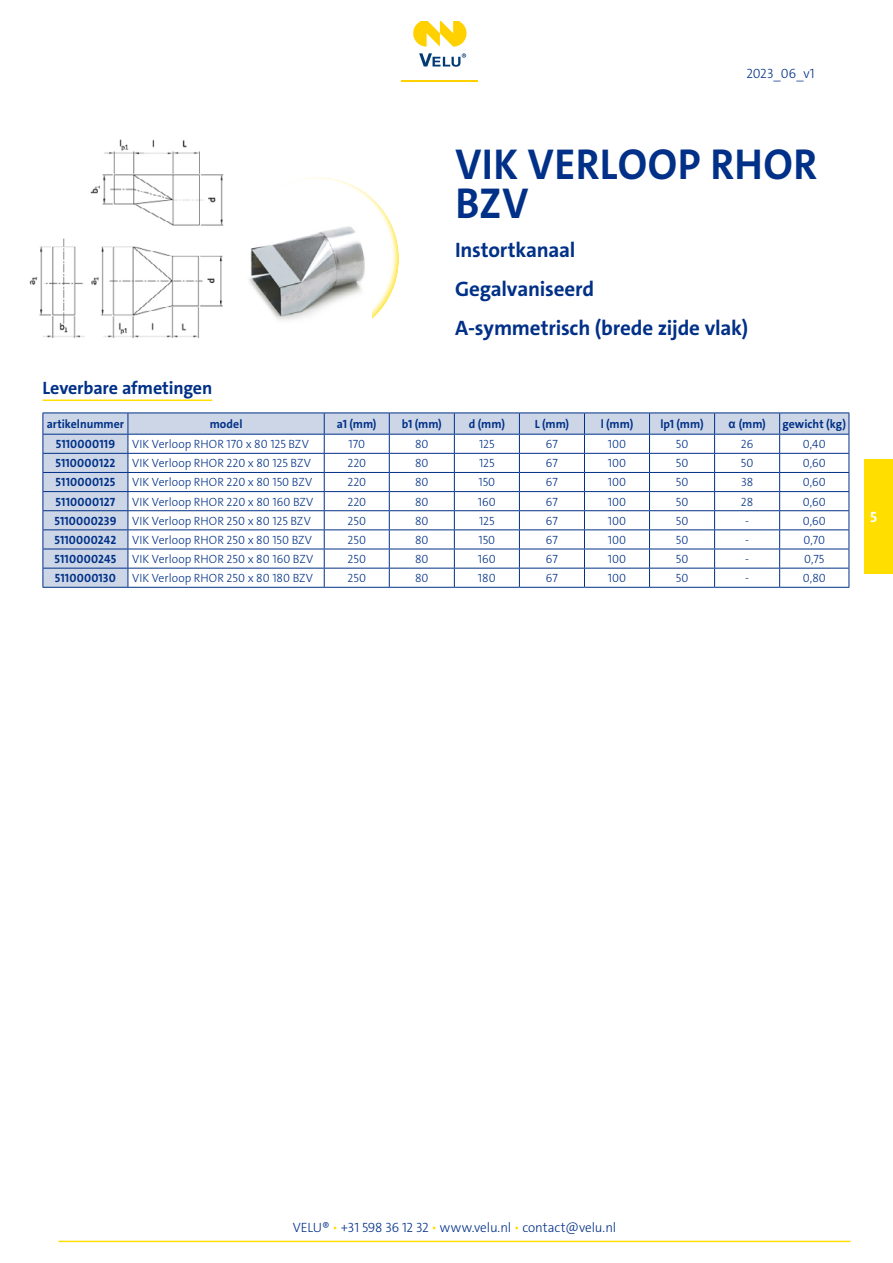
<style>
.page{position:relative;width:893px;height:1263px;background:#fff}
.page>*{position:absolute;margin:0;border:0;box-sizing:border-box;transform-origin:0 0}
.t1{font:700 43.5px/39px "The Sans C4 s";letter-spacing:.015em;color:#003087;scale:.95 1}
.t2{font:700 21px/39px "The Sans C4 s";letter-spacing:-.01em;color:#003087}
.t3{font:700 18px "The Sans C4 s";letter-spacing:-.01em;color:#003087}
.t4{font:700 15px "The Sans C4 s";color:#fff}
.t5{font:300 13.5px "The Sans C4 s";letter-spacing:-.005em;color:#003087}
.t6{font:300 12px "The Sans C4 s";letter-spacing:.005em;color:#003087}
.t7{font:700 12px "The Sans C4 s";letter-spacing:.01em;color:#003087}
.s1{font-family:"Arial"}
.s2{color:#ffde00}
</style>
<div class="page">
<hr style="left:401px;top:80px;width:77px;height:2px;background:#ffd100">
<svg style="left:419px;top:53px;width:47px;height:14px"></svg>
<svg style="left:413px;top:21px;width:54px;height:26px"></svg>
<hr style="left:58px;top:1241px;width:792px;height:1px;background:#ffde00">
<div style="left:864px;top:459px;width:29px;height:115px;background:#ffde00"></div>
<hr style="left:43px;top:399px;width:169px;height:2px;background:#ffde00">
<div style="left:223px;top:167px;width:189px;height:174px;background:#ffde00;opacity:.75"></div>
<div style="left:149px;top:218px;width:223px;height:128px;background:#fff"></div>
<svg style="left:43px;top:413px;width:807px;height:174px"></svg>
<hr style="left:43px;top:587px;width:85px;height:1px;background:#003087">
<hr style="left:128px;top:587px;width:196px;height:1px;background:#003087">
<hr style="left:324px;top:587px;width:65px;height:1px;background:#003087">
<hr style="left:389px;top:587px;width:65px;height:1px;background:#003087">
<hr style="left:454px;top:587px;width:65px;height:1px;background:#003087">
<hr style="left:519px;top:587px;width:65px;height:1px;background:#003087">
<hr style="left:584px;top:587px;width:65px;height:1px;background:#003087">
<hr style="left:649px;top:587px;width:66px;height:1px;background:#003087">
<hr style="left:715px;top:587px;width:65px;height:1px;background:#003087">
<hr style="left:780px;top:587px;width:69px;height:1px;background:#003087">
<img style="left:249px;top:226px;width:116px;height:94px">
<img style="left:29px;top:139px;width:200px;height:199px">
<p class="t5" style="left:746px;top:65px;width:70px">2023_06_v1</p>
<h3 class="t3" style="left:43px;top:376px;width:171px">Leverbare afmetingen</h3>
<h1 class="t1" style="left:455px;top:145px;width:382px">VIK VERLOOP RHOR<br>BZV</h1>
<h2 class="t2" style="left:455px;top:231px;width:295px">Instortkanaal<br>Gegalvaniseerd<br>A-symmetrisch (brede zijde vlak)</h2>
<p class="t7" style="left:47px;top:416px;width:79px">artikelnummer</p>
<p class="t7" style="left:210px;top:416px;width:34px">model</p>
<p class="t7" style="left:337px;top:416px;width:41px">a1 (mm)</p>
<p class="t7" style="left:402px;top:416px;width:42px">b1 (mm)</p>
<p class="t7" style="left:469px;top:416px;width:38px">d (mm)</p>
<p class="t7" style="left:535px;top:416px;width:36px">L (mm)</p>
<p class="t7" style="left:601px;top:416px;width:34px">l (mm)</p>
<p class="t7" style="left:660px;top:416px;width:45px">lp1 (mm)</p>
<p class="t7" style="left:728px;top:416px;width:39px"><span class="s1">α</span> (mm)</p>
<p class="t7" style="left:783px;top:416px;width:65px">gewicht (kg)</p>
<p class="t7" style="left:56px;top:436px;width:61px">5110000119</p>
<p class="t6" style="left:132px;top:436px;width:178px">VIK Verloop RHOR 170 x 80 125 BZV</p>
<p class="t6" style="left:348px;top:436px;width:18px">170</p>
<p class="t6" style="left:415px;top:436px;width:15px">80</p>
<p class="t6" style="left:479px;top:436px;width:17px">125</p>
<p class="t6" style="left:546px;top:436px;width:14px">67</p>
<p class="t6" style="left:608px;top:436px;width:20px">100</p>
<p class="t6" style="left:676px;top:436px;width:14px">50</p>
<p class="t6" style="left:741px;top:436px;width:14px">26</p>
<p class="t6" style="left:803px;top:436px;width:25px">0,40</p>
<p class="t7" style="left:55px;top:456px;width:61px">5110000122</p>
<p class="t6" style="left:132px;top:456px;width:180px">VIK Verloop RHOR 220 x 80 125 BZV</p>
<p class="t6" style="left:347px;top:456px;width:20px">220</p>
<p class="t6" style="left:415px;top:456px;width:15px">80</p>
<p class="t6" style="left:479px;top:456px;width:17px">125</p>
<p class="t6" style="left:546px;top:456px;width:14px">67</p>
<p class="t6" style="left:608px;top:456px;width:20px">100</p>
<p class="t6" style="left:676px;top:456px;width:14px">50</p>
<p class="t6" style="left:741px;top:456px;width:14px">50</p>
<p class="t6" style="left:803px;top:456px;width:25px">0,60</p>
<p class="t7" style="left:56px;top:475px;width:61px">5110000125</p>
<p class="t6" style="left:132px;top:475px;width:182px">VIK Verloop RHOR 220 x 80 150 BZV</p>
<p class="t6" style="left:347px;top:475px;width:20px">220</p>
<p class="t6" style="left:415px;top:475px;width:15px">80</p>
<p class="t6" style="left:478px;top:475px;width:18px">150</p>
<p class="t6" style="left:546px;top:475px;width:14px">67</p>
<p class="t6" style="left:608px;top:475px;width:20px">100</p>
<p class="t6" style="left:676px;top:475px;width:14px">50</p>
<p class="t6" style="left:741px;top:475px;width:14px">38</p>
<p class="t6" style="left:803px;top:475px;width:25px">0,60</p>
<p class="t7" style="left:56px;top:494px;width:61px">5110000127</p>
<p class="t6" style="left:132px;top:494px;width:183px">VIK Verloop RHOR 220 x 80 160 BZV</p>
<p class="t6" style="left:347px;top:494px;width:20px">220</p>
<p class="t6" style="left:415px;top:494px;width:15px">80</p>
<p class="t6" style="left:478px;top:494px;width:19px">160</p>
<p class="t6" style="left:546px;top:494px;width:14px">67</p>
<p class="t6" style="left:608px;top:494px;width:20px">100</p>
<p class="t6" style="left:676px;top:494px;width:14px">50</p>
<p class="t6" style="left:741px;top:494px;width:14px">28</p>
<p class="t6" style="left:803px;top:494px;width:25px">0,60</p>
<p class="t7" style="left:54px;top:513px;width:63px">5110000239</p>
<p class="t6" style="left:132px;top:513px;width:180px">VIK Verloop RHOR 250 x 80 125 BZV</p>
<p class="t6" style="left:347px;top:513px;width:20px">250</p>
<p class="t6" style="left:415px;top:513px;width:15px">80</p>
<p class="t6" style="left:479px;top:513px;width:17px">125</p>
<p class="t6" style="left:546px;top:513px;width:14px">67</p>
<p class="t6" style="left:608px;top:513px;width:20px">100</p>
<p class="t6" style="left:676px;top:513px;width:14px">50</p>
<p class="t6" style="left:745px;top:513px;width:5px">-</p>
<p class="t6" style="left:803px;top:513px;width:25px">0,60</p>
<p class="t7" style="left:54px;top:532px;width:64px">5110000242</p>
<p class="t6" style="left:132px;top:532px;width:181px">VIK Verloop RHOR 250 x 80 150 BZV</p>
<p class="t6" style="left:347px;top:532px;width:20px">250</p>
<p class="t6" style="left:415px;top:532px;width:15px">80</p>
<p class="t6" style="left:478px;top:532px;width:18px">150</p>
<p class="t6" style="left:546px;top:532px;width:14px">67</p>
<p class="t6" style="left:608px;top:532px;width:20px">100</p>
<p class="t6" style="left:676px;top:532px;width:14px">50</p>
<p class="t6" style="left:745px;top:532px;width:5px">-</p>
<p class="t6" style="left:803px;top:532px;width:23px">0,70</p>
<p class="t7" style="left:55px;top:551px;width:63px">5110000245</p>
<p class="t6" style="left:132px;top:551px;width:183px">VIK Verloop RHOR 250 x 80 160 BZV</p>
<p class="t6" style="left:347px;top:551px;width:20px">250</p>
<p class="t6" style="left:415px;top:551px;width:15px">80</p>
<p class="t6" style="left:478px;top:551px;width:19px">160</p>
<p class="t6" style="left:546px;top:551px;width:14px">67</p>
<p class="t6" style="left:608px;top:551px;width:20px">100</p>
<p class="t6" style="left:676px;top:551px;width:14px">50</p>
<p class="t6" style="left:745px;top:551px;width:5px">-</p>
<p class="t6" style="left:804px;top:551px;width:22px">0,75</p>
<p class="t7" style="left:55px;top:570px;width:63px">5110000130</p>
<p class="t6" style="left:132px;top:570px;width:182px">VIK Verloop RHOR 250 x 80 180 BZV</p>
<p class="t6" style="left:347px;top:570px;width:20px">250</p>
<p class="t6" style="left:415px;top:570px;width:15px">80</p>
<p class="t6" style="left:478px;top:570px;width:19px">180</p>
<p class="t6" style="left:546px;top:570px;width:14px">67</p>
<p class="t6" style="left:608px;top:570px;width:20px">100</p>
<p class="t6" style="left:676px;top:570px;width:14px">50</p>
<p class="t6" style="left:745px;top:570px;width:5px">-</p>
<p class="t6" style="left:803px;top:570px;width:25px">0,80</p>
<p class="t4" style="left:870px;top:507px;width:9px">5</p>
<p class="t5" style="left:293px;top:1219px;width:325px">VELU® <span class="s2">•</span> +31 598 36 12 32 <span class="s2">•</span> www.velu.nl <span class="s2">•</span> contact@velu.nl</p>
</div>
